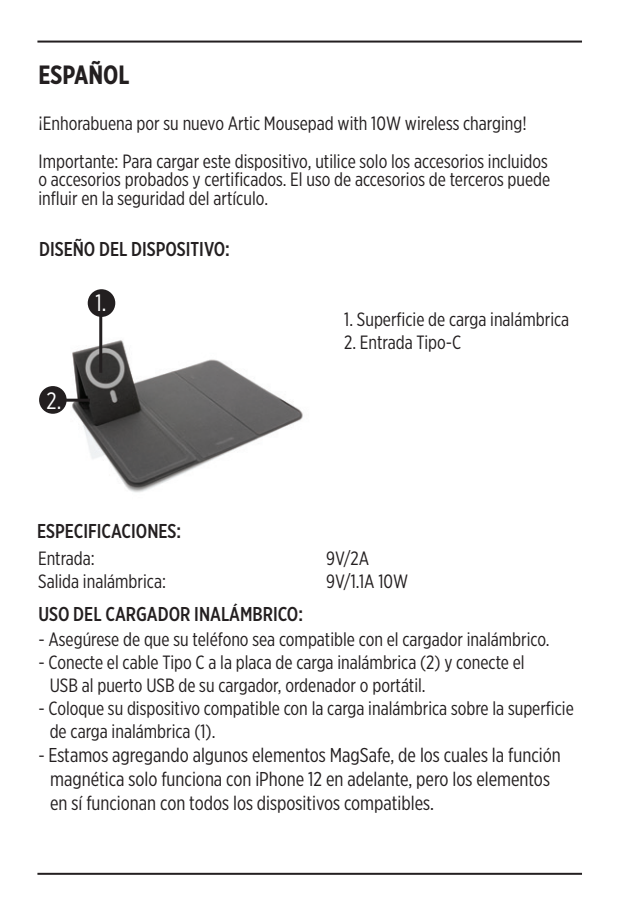
<style>
.page{position:relative;width:624px;height:908px;background:#fff}
.page>*{position:absolute;margin:0;border:0;box-sizing:border-box;transform-origin:0 0}
.Language{font:700 26.4px "Gotham X Narrow";color:#231f20}
.t1{font:23.6px "Gotham X Narrow";color:#fff}
.t2{font:20px "Gotham X Narrow";color:#231f20}
.t3{font:500 20px "Gotham X Narrow";color:#231f20}
.t4{font:19.2px/18.4px "Gotham X Narrow";color:#231f20}
.s1{font-size:19.2px}
</style>
<div class="page">
<hr style="left:37px;top:41px;width:545px;height:2px;background:#231f20">
<hr style="left:37px;top:872px;width:545px;height:2px;background:#231f20">
<img style="left:55px;top:327px;width:248px;height:166px">
<div style="left:39px;top:386px;width:28px;height:27px;background:#231f20;border-radius:50%"></div>
<hr style="left:99px;top:315px;width:3px;height:57px;background:#231f20">
<div style="left:88px;top:289px;width:27px;height:28px;background:#231f20;border-radius:50%"></div>
<hr style="left:66px;top:398px;width:24px;height:3px;background:#231f20">
<p class="Language" style="left:38px;top:58px;width:92px">ESPAÑOL</p>
<p class="t4" style="left:38px;top:114px;width:489px">¡Enhorabuena por su nuevo Artic Mousepad with 10W wireless charging!</p>
<p class="t4" style="left:38px;top:151px;width:513px">Importante: Para cargar este dispositivo, utilice solo los accesorios incluidos o accesorios probados y certificados. El uso de accesorios de terceros puede influir en la seguridad del artículo.</p>
<p class="t3" style="left:39px;top:237px;width:192px">DISEÑO DEL DISPOSITIVO:</p>
<p class="t1" style="left:47px;top:386px;width:16px">2.</p>
<p class="t1" style="left:95px;top:288px;width:13px">1.</p>
<p class="t4" style="left:344px;top:309px;width:226px">1. Superficie de carga inalámbrica</p>
<p class="t4" style="left:344px;top:332px;width:119px">2. Entrada Tipo-C</p>
<p class="t3" style="left:37px;top:518px;width:145px">ESPECIFICACIONES:</p>
<p class="t4" style="left:38px;top:548px;width:58px">Entrada:</p>
<p class="t4" style="left:326px;top:548px;width:44px">9V/2A</p>
<p class="t4" style="left:38px;top:571px;width:129px">Salida inalámbrica:</p>
<p class="t4" style="left:326px;top:571px;width:84px">9V/1.1A 10W</p>
<p class="t3" style="left:38px;top:601px;width:266px">USO DEL CARGADOR INALÁMBRICO:</p>
<p class="t4" style="left:38px;top:629px;width:513px">- Asegúrese de que su teléfono sea compatible con el cargador inalámbrico.</p>
<p class="t4" style="left:50px;top:649px;width:476px;line-height:23.2px;text-indent:-11px">- Conecte el cable Tipo C a la placa de carga inalámbrica (2) y conecte el<br>USB al puerto USB de su cargador, ordenador o portátil.</p>
<p class="t4" style="left:38px;top:698px;width:537px">- Coloque su dispositivo compatible con la carga inalámbrica sobre la superficie</p>
<p class="t4" style="left:50px;top:721px;width:167px">de carga inalámbrica (1).</p>
<p class="t2" style="left:38px;top:742px;width:523px"><span class="s1">-</span> Estamos agregando algunos elementos MagSafe, de los cuales la función</p>
<p class="t2" style="left:50px;top:766px;width:501px">magnética solo funciona con iPhone 12 en adelante, pero los elementos</p>
<p class="t2" style="left:50px;top:790px;width:385px">en sí funcionan con todos los dispositivos compatibles.</p>
</div>
